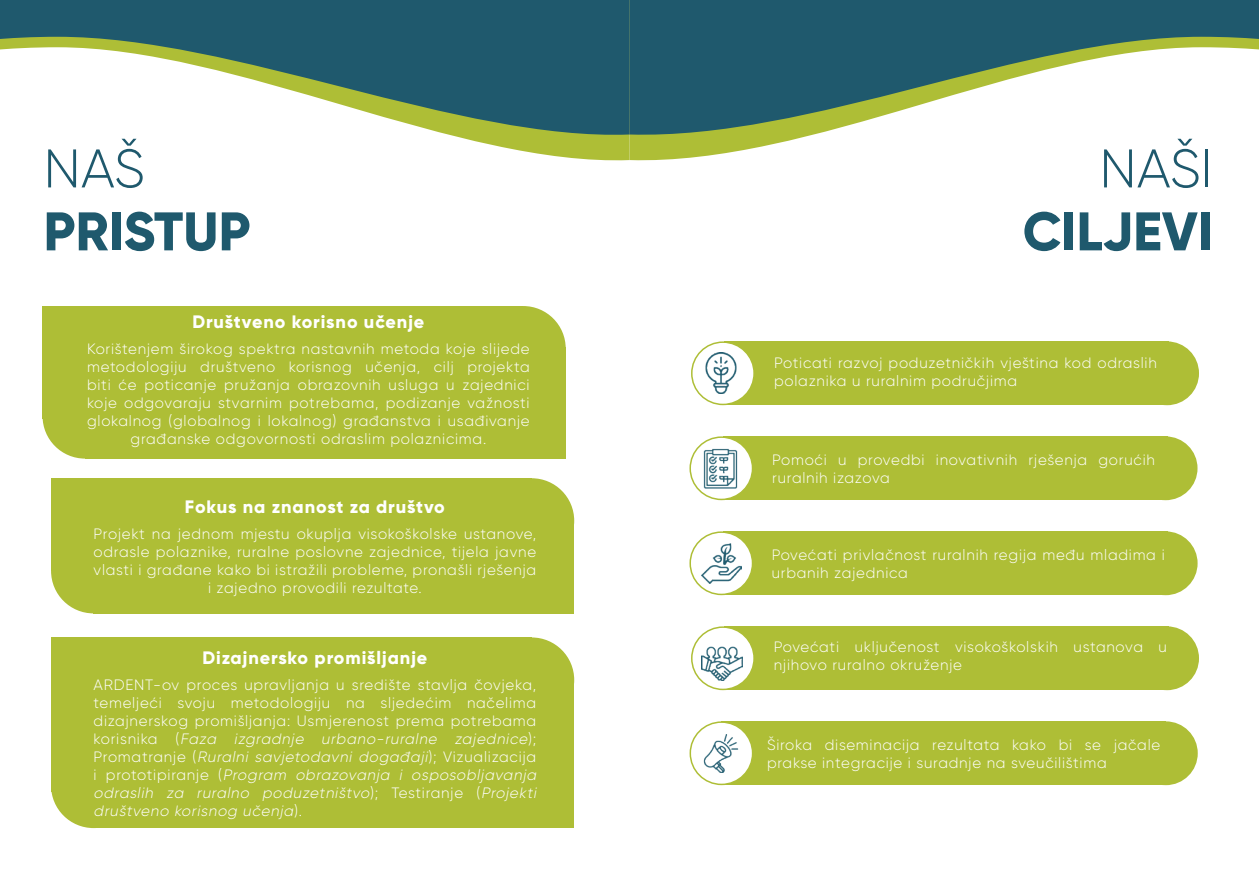
<style>
.page{position:relative;width:1259px;height:893px;background:#fff}
.page>*{position:absolute;margin:0;border:0;box-sizing:border-box;transform-origin:0 0}
.t1{font:800 54.3px "Gilroy";color:#1f596d}
.t2{font:300 54.3px "Gilroy";letter-spacing:-.005em;color:#1f596d}
.t3{font:800 18px "Gilroy";letter-spacing:.05em;color:#fff}
.t4{font:300 15px/18px "Gilroy";letter-spacing:.05em;color:#fff}
.s1{font-style:italic}
</style>
<div class="page">
<svg style="left:475px;top:141px;width:154px;height:20px;fill:#aebe36"></svg>
<svg style="left:629px;top:140px;width:162px;height:21px;fill:#aebe36"></svg>
<svg style="left:0;top:0;width:629px;height:141px;fill:#1f596d"></svg>
<svg style="left:629px;top:0;width:630px;height:140px;fill:#1f596d"></svg>
<div style="left:94px;top:683px;width:480px;height:145px;background:#aebe36"></div>
<div style="left:489px;top:637px;width:85px;height:85px;background:#aebe36;border-radius:50%"></div>
<div style="left:51px;top:637px;width:481px;height:155px;background:#aebe36"></div>
<div style="left:51px;top:743px;width:85px;height:85px;background:#aebe36;border-radius:50%"></div>
<div style="left:85px;top:347px;width:481px;height:112px;background:#aebe36"></div>
<div style="left:724px;top:341px;width:445px;height:64px;background:#aebe36"></div>
<div style="left:723px;top:436px;width:444px;height:64px;background:#aebe36"></div>
<div style="left:723px;top:531px;width:444px;height:64px;background:#aebe36"></div>
<div style="left:692px;top:342px;width:62px;height:62px;background:#fff;border-radius:50%"></div>
<div style="left:691px;top:341px;width:64px;height:64px;border:2px solid #aebe36;border-radius:50%"></div>
<div style="left:690px;top:532px;width:62px;height:62px;background:#fff;border-radius:50%"></div>
<div style="left:689px;top:531px;width:64px;height:64px;border:2px solid #aebe36;border-radius:50%"></div>
<div style="left:690px;top:437px;width:62px;height:62px;background:#fff;border-radius:50%"></div>
<div style="left:689px;top:436px;width:64px;height:64px;border:2px solid #aebe36;border-radius:50%"></div>
<div style="left:1135px;top:341px;width:64px;height:64px;background:#aebe36;border-radius:50%"></div>
<div style="left:1133px;top:436px;width:64px;height:64px;background:#aebe36;border-radius:50%"></div>
<div style="left:1133px;top:531px;width:64px;height:64px;background:#aebe36;border-radius:50%"></div>
<div style="left:724px;top:626px;width:444px;height:64px;background:#aebe36"></div>
<div style="left:692px;top:627px;width:62px;height:62px;background:#fff;border-radius:50%"></div>
<div style="left:691px;top:626px;width:64px;height:64px;border:2px solid #aebe36;border-radius:50%"></div>
<div style="left:1135px;top:626px;width:64px;height:64px;background:#aebe36;border-radius:50%"></div>
<div style="left:721px;top:721px;width:445px;height:64px;background:#aebe36"></div>
<div style="left:690px;top:722px;width:62px;height:62px;background:#fff;border-radius:50%"></div>
<div style="left:689px;top:721px;width:64px;height:64px;border:2px solid #aebe36;border-radius:50%"></div>
<div style="left:1134px;top:721px;width:63px;height:64px;background:#aebe36;border-radius:50%"></div>
<div style="left:480px;top:306px;width:86px;height:85px;background:#aebe36;border-radius:50%"></div>
<div style="left:43px;top:306px;width:480px;height:113px;background:#aebe36"></div>
<div style="left:43px;top:374px;width:85px;height:85px;background:#aebe36;border-radius:50%"></div>
<div style="left:94px;top:521px;width:480px;height:93px;background:#aebe36"></div>
<div style="left:489px;top:478px;width:85px;height:85px;background:#aebe36;border-radius:50%"></div>
<div style="left:51px;top:478px;width:481px;height:93px;background:#aebe36"></div>
<div style="left:51px;top:528px;width:85px;height:85px;background:#aebe36;border-radius:50%"></div>
<img style="left:703px;top:734px;width:36px;height:38px">
<img style="left:703px;top:448px;width:35px;height:40px">
<img style="left:705px;top:353px;width:32px;height:41px">
<img style="left:702px;top:543px;width:39px;height:40px">
<img style="left:701px;top:646px;width:41px;height:34px">
<h1 class="t2" style="left:43px;top:135px;width:103px">NAŠ</h1>
<h1 class="t1" style="left:43px;top:197px;width:208px">PRISTUP</h1>
<p class="t3" style="left:192px;top:310px;width:233px">Društveno korisno učenje</p>
<p class="t4" style="left:87px;top:340px;width:444px;text-align:center">Korištenjem širokog spektra nastavnih metoda koje slijede metodologiju društveno korisnog učenja, cilj projekta biti će poticanje pružanja obrazovnih usluga u zajednici koje odgovaraju stvarnim potrebama, podizanje važnosti glokalnog (globalnog i lokalnog) građanstva i usađivanje građanske odgovornosti odraslim polaznicima.</p>
<p class="t3" style="left:185px;top:495px;width:261px">Fokus na znanost za društvo</p>
<p class="t4" style="left:94px;top:525px;width:444px;text-align:center">Projekt na jednom mjestu okuplja visokoškolske ustanove, odrasle polaznike, ruralne poslovne zajednice, tijela javne vlasti i građane kako bi istražili probleme, pronašli rješenja i zajedno provodili rezultate.</p>
<p class="t3" style="left:202px;top:646px;width:226px">Dizajnersko promišljanje</p>
<p class="t4" style="left:94px;top:676px;width:447px">ARDENT-ov proces upravljanja u središte stavlja čovjeka, temeljeći svoju metodologiju na sljedećim načelima dizajnerskog promišljanja: Usmjerenost prema potrebama ko r i s n i ka ( <span class="s1">Faza izgradnje urbano-ruralne zajednice</span>) ; Promatranje (<span class="s1">Ruralni savjetodavni događaji</span>); Vizualizacija i p r o t o t i p i r a n j e ( <span class="s1">Program obrazovanja i osposobljavanja odraslih za ruralno poduzetništvo</span>) ; Te s t i ra nj e ( <span class="s1">Projekti društveno korisnog učenja</span>) .</p>
<h1 class="t2" style="left:1099px;top:135px;width:115px">NAŠI</h1>
<h1 class="t1" style="left:1022px;top:197px;width:192px">CILJEVI</h1>
<p class="t4" style="left:774px;top:354px;width:384px">Poticati razvoj poduzetničkih vještina kod odraslih polaznika u ruralnim područjima</p>
<p class="t4" style="left:772px;top:450px;width:384px">Pomoći u provedbi inovativnih rješenja gorućih ruralnih izazova</p>
<p class="t4" style="left:771px;top:545px;width:395px">Povećati privlačnost ruralnih regija među mladima i urbanih zajednica</p>
<p class="t4" style="left:774px;top:637px;width:395px">Povećati uključenost visokoškolskih ustanova u njihovo ruralno okruženje</p>
<p class="t4" style="left:767px;top:735px;width:395px">Široka diseminacija rezultata kako bi se jačale prakse integracije i suradnje na sveučilištima</p>
</div>
